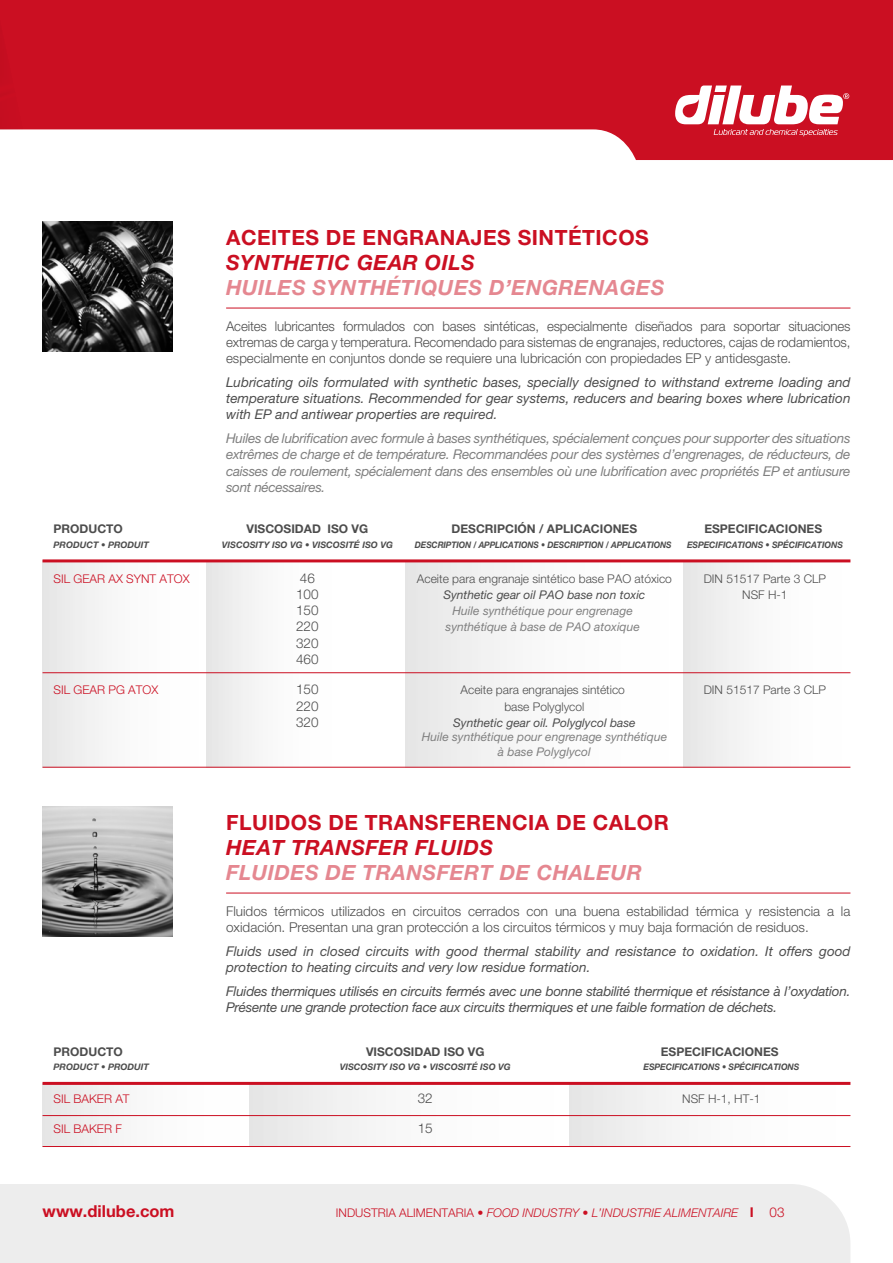
<style>
.page{position:relative;width:893px;height:1263px;background:#fff}
.page>*{position:absolute;margin:0;border:0;box-sizing:border-box;transform-origin:0 0}
.t1{font:700 21px "Helvetica Neue LT Std";letter-spacing:.025em;color:#cb0f22}
.t2{font:italic 700 21px "Helvetica Neue LT Std";letter-spacing:.025em;color:rgb(203 15 34/.5)}
.t3{font:italic 700 21px "Helvetica Neue LT Std";letter-spacing:.025em;color:#cb0f22}
.t4{font:700 16.5px "Helvetica Neue LT Std";color:#cb0f22}
.t5{font:300 13.5px/16.2px "Helvetica Neue LT Std";color:#4d4d4d}
.t6{font:italic 13.5px/16.2px "Helvetica Neue LT Std";color:#4d4d4d;text-align:justify}
.t7{font:italic 13.5px/16.2px "Helvetica Neue LT Std";letter-spacing:-.02em;color:#808080;text-align:justify}
.t8{font:italic 13.5px/16.2px "Helvetica Neue LT Std";letter-spacing:-.02em;color:#4d4d4d}
.t9{font:300 12px "Helvetica Neue LT Std";color:#4d4d4d}
.t10{font:italic 12px/14.4px "Helvetica Neue LT Std";color:#808080;text-align:center}
.t11{font:700 12px "Helvetica Neue LT Std";color:#4d4d4d}
.t12{font:italic 12px "Helvetica Neue LT Std";color:#4d4d4d}
.t13{font:italic 300 12px "Helvetica Neue LT Std";color:#cb0f22}
.t14{font:300 12px "Helvetica Neue LT Std";color:#cb0f22}
.t15{font:italic 700 9px "Helvetica Neue LT Std";letter-spacing:-.01em;color:#4d4d4d}
.t16{font:italic 700 9px "Helvetica Neue LT Std";letter-spacing:-.01em;color:#4d4d4d;scale:.95 1}
.t17{font:italic 700 9px "Helvetica Neue LT Std";letter-spacing:-.01em;color:#4d4d4d;scale:.92 1}
.s1{font-style:normal}
.s2{font-weight:700;font-style:normal;font-size:13.5px}
.s3{font-style:normal;font-size:13.5px}
</style>
<div class="page">
<div style="left:570px;top:1083px;width:280px;height:63px;background:linear-gradient(to right,#e9e9e9,#fff)"></div>
<div style="left:43px;top:561px;width:164px;height:206px;background:linear-gradient(to right,#eae9e9,#fff)"></div>
<div style="left:207px;top:561px;width:198px;height:206px;background:linear-gradient(to right,#eeeded,#fff)"></div>
<div style="left:405px;top:561px;width:278px;height:206px;background:linear-gradient(to right,#e9e9e9,#fff)"></div>
<div style="left:683px;top:561px;width:167px;height:206px;background:linear-gradient(to right,#e9e9e9,#fff)"></div>
<hr style="left:43px;top:559px;width:807px;height:3px;background:#cb0f22">
<hr style="left:43px;top:672px;width:807px;height:1px;background:#cb0f22">
<hr style="left:43px;top:767px;width:807px;height:1px;background:#cb0f22">
<hr style="left:226px;top:308px;width:624px;height:1px;background:#cb0f22">
<img style="left:43px;top:221px;width:130px;height:131px">
<div style="left:43px;top:1083px;width:207px;height:63px;background:linear-gradient(to right,#eaeaea,#fff)"></div>
<div style="left:250px;top:1083px;width:320px;height:63px;background:linear-gradient(to right,#e9e9e9,#fff)"></div>
<hr style="left:43px;top:1082px;width:807px;height:3px;background:#cb0f22">
<hr style="left:43px;top:1115px;width:807px;height:1px;background:#cb0f22">
<hr style="left:43px;top:1146px;width:807px;height:1px;background:#cb0f22">
<hr style="left:226px;top:893px;width:624px;height:1px;background:#cb0f22">
<img style="left:43px;top:806px;width:130px;height:130px">
<div style="left:1px;top:1184px;width:849px;height:79px;background:#ededed"></div>
<svg style="left:0;top:1184px;width:1px;height:79px"></svg>
<svg style="left:0;top:0;width:893px;height:160px;background:#d23141"></svg>
<svg style="left:675px;top:86px;width:174px;height:50px"></svg>
<h1 class="t1" style="left:226px;top:224px;width:424px">ACEITES DE ENGRANAJES SINTÉTICOS</h1>
<h1 class="t3" style="left:226px;top:249px;width:250px">SYNTHETIC GEAR OILS</h1>
<h1 class="t2" style="left:226px;top:274px;width:440px">HUILES SYNTHÉTIQUES D’ENGRENAGES</h1>
<p class="t5" style="left:226px;top:318px;width:626px;text-align:justify">Aceites lubricantes formulados con bases sintéticas, especialmente diseñados para soportar situaciones extremas de carga y temperatura. Recomendado para sistemas de engranajes, reductores, cajas de rodamientos, especialmente en conjuntos donde se requiere una lubricación con propiedades EP y antidesgaste.</p>
<p class="t6" style="left:226px;top:374px;width:626px">Lubricating oils formulated with synthetic bases, specially designed to withstand extreme loading and temperature situations. Recommended for gear systems, reducers and bearing boxes where lubrication with EP and antiwear properties are required.</p>
<p class="t7" style="left:226px;top:430px;width:626px">Huiles de lubrification avec formule à bases synthétiques, spécialement conçues pour supporter des situations extrêmes de charge et de température. Recommandées pour des systèmes d’engrenages, de réducteurs, de caisses de roulement, spécialement dans des ensembles où une lubrification avec propriétés EP et antiusure sont nécessaires.</p>
<p class="t11" style="left:54px;top:522px;width:71px">PRODUCTO</p>
<p class="t11" style="left:246px;top:522px;width:123px">VISCOSIDAD ISO VG</p>
<p class="t11" style="left:452px;top:522px;width:187px">DESCRIPCIÓN / APLICACIONES</p>
<p class="t11" style="left:704px;top:522px;width:119px">ESPECIFICACIONES</p>
<p class="t15" style="left:54px;top:539px;width:97px">PRODUCT • PRODUIT</p>
<p class="t15" style="left:222px;top:539px;width:173px">VISCOSITY ISO VG • VISCOSITÉ ISO VG</p>
<p class="t17" style="left:415px;top:539px;width:280px">DESCRIPTION / APPLICATIONS • DESCRIPTION / APPLICATIONS</p>
<p class="t16" style="left:687px;top:539px;width:166px">ESPECIFICATIONS • SPÉCIFICATIONS</p>
<p class="t14" style="left:54px;top:571px;width:138px">SIL GEAR AX SYNT ATOX</p>
<p class="t5" style="left:300px;top:570px;width:17px">46</p>
<p class="t9" style="left:417px;top:571px;width:256px">Aceite para engranaje sintético base PAO atóxico</p>
<p class="t9" style="left:704px;top:571px;width:124px">DIN 51517 Parte 3 CLP</p>
<p class="t5" style="left:296px;top:586px;width:24px">100</p>
<p class="t12" style="left:443px;top:588px;width:204px">Synthetic gear oil PAO base non toxic</p>
<p class="t9" style="left:742px;top:587px;width:47px">NSF H-1</p>
<p class="t5" style="left:296px;top:602px;width:24px">150</p>
<p class="t10" style="left:453px;top:604px;width:182px">Huile synthétique pour engrenage</p>
<p class="t5" style="left:296px;top:618px;width:24px">220</p>
<p class="t10" style="left:446px;top:620px;width:196px">synthétique à base de PAO atoxique</p>
<p class="t5" style="left:296px;top:634px;width:24px">320<br>460</p>
<p class="t14" style="left:54px;top:683px;width:106px">SIL GEAR PG ATOX</p>
<p class="t5" style="left:296px;top:681px;width:24px">150</p>
<p class="t9" style="left:461px;top:683px;width:166px">Aceite para engranajes sintético</p>
<p class="t9" style="left:704px;top:683px;width:124px">DIN 51517 Parte 3 CLP</p>
<p class="t5" style="left:296px;top:697px;width:24px">220</p>
<p class="t9" style="left:504px;top:699px;width:82px">base Polyglycol</p>
<p class="t5" style="left:296px;top:714px;width:24px">320</p>
<p class="t12" style="left:453px;top:715px;width:184px">Synthetic gear oil. Polyglycol base</p>
<p class="t10" style="left:422px;top:730px;width:247px">Huile synthétique pour engrenage synthétique à base Polyglycol</p>
<h1 class="t1" style="left:226px;top:809px;width:444px">FLUIDOS DE TRANSFERENCIA DE CALOR</h1>
<h1 class="t3" style="left:226px;top:834px;width:269px">HEAT TRANSFER FLUIDS</h1>
<h1 class="t2" style="left:226px;top:859px;width:417px">FLUIDES DE TRANSFERT DE CHALEUR</h1>
<p class="t5" style="left:226px;top:903px;width:626px">Fluidos térmicos utilizados en circuitos cerrados con una buena estabilidad térmica y resistencia a la oxidación. Presentan una gran protección a los circuitos térmicos y muy baja formación de residuos.</p>
<p class="t6" style="left:226px;top:943px;width:626px">Fluids used in closed circuits with good thermal stability and resistance to oxidation. It offers good protection to heating circuits and very low residue formation.</p>
<p class="t8" style="left:226px;top:983px;width:626px">Fluides thermiques utilisés en circuits fermés avec une bonne stabilité thermique et résistance à l’oxydation.<br>Présente une grande protection face aux circuits thermiques et une faible formation de déchets.</p>
<p class="t11" style="left:54px;top:1044px;width:71px">PRODUCTO</p>
<p class="t11" style="left:366px;top:1044px;width:120px">VISCOSIDAD ISO VG</p>
<p class="t11" style="left:661px;top:1044px;width:119px">ESPECIFICACIONES</p>
<p class="t15" style="left:54px;top:1061px;width:97px">PRODUCT • PRODUIT</p>
<p class="t15" style="left:340px;top:1061px;width:173px">VISCOSITY ISO VG • VISCOSITÉ ISO VG</p>
<p class="t16" style="left:643px;top:1061px;width:166px">ESPECIFICATIONS • SPÉCIFICATIONS</p>
<p class="t14" style="left:54px;top:1091px;width:78px">SIL BAKER AT</p>
<p class="t5" style="left:418px;top:1089px;width:17px">32</p>
<p class="t9" style="left:682px;top:1091px;width:80px">NSF H-1, HT-1</p>
<p class="t14" style="left:54px;top:1121px;width:70px">SIL BAKER F</p>
<p class="t5" style="left:418px;top:1120px;width:17px">15</p>
<p class="t4" style="left:43px;top:1201px;width:133px">www.dilube.com</p>
<p class="t13" style="left:336px;top:1206px;width:450px"><span class="s1">INDUSTRIA ALIMENTARIA</span> • FOOD INDUSTRY • L’INDUSTRIE ALIMENTAIRE <span class="s2">I</span> <span class="s3">03</span></p>
</div>
